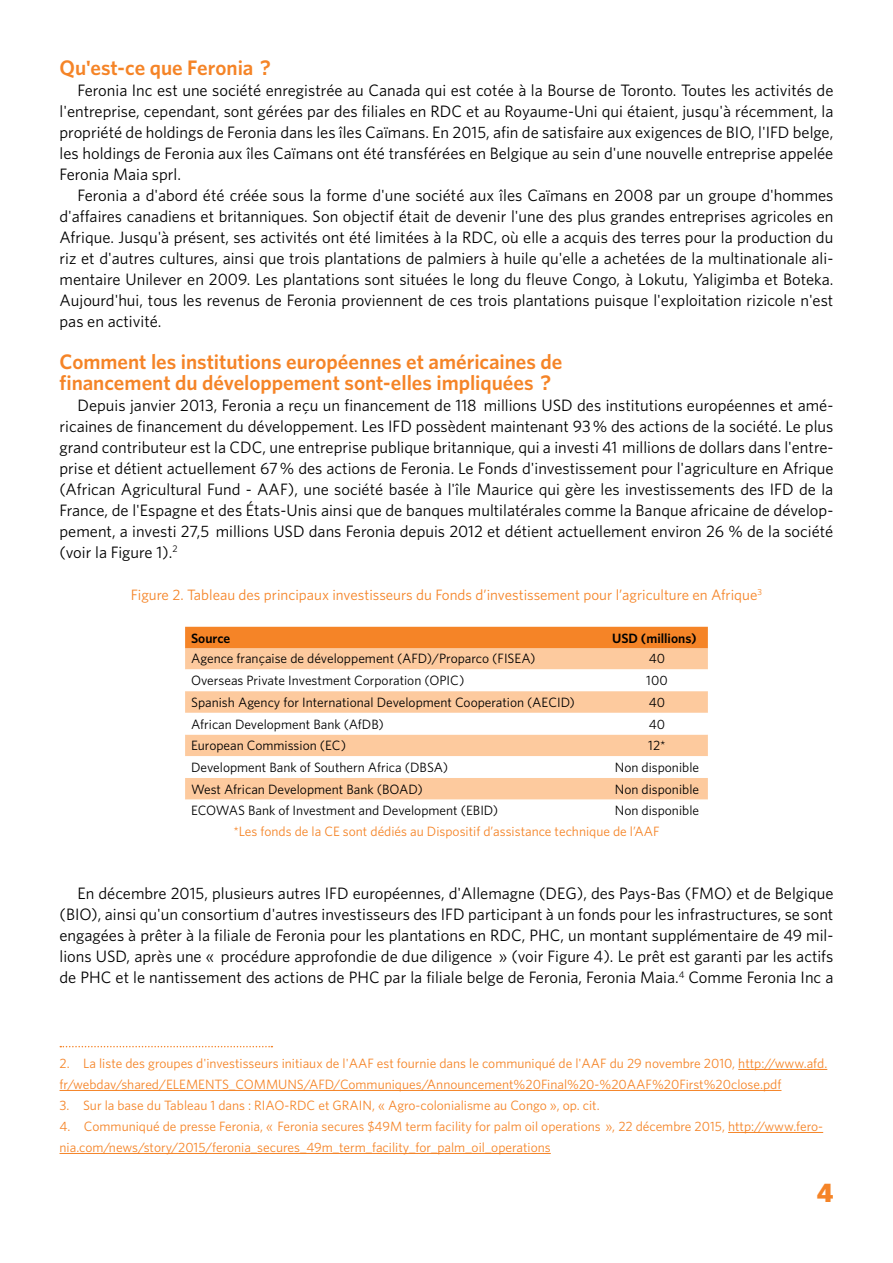
<style>
.page{position:relative;width:893px;height:1263px;background:#fff}
.page>*{position:absolute;margin:0;border:0;box-sizing:border-box;transform-origin:0 0}
.t1{font:900 27px "Whitney";color:#f58427}
.t2{font:600 21px/21px "Whitney";color:#f58427}
.t3{font:16.5px/21px "Whitney";color:#000;text-align:justify}
.t4{font:15px "Whitney";color:#f58427}
.t5{font:13.5px/21px "Whitney";color:#f58427}
.t6{font:13.5px "Whitney";color:#000}
.t7{font:600 13.5px "Whitney";color:#000}
</style>
<div class="page">
<div style="left:185px;top:627px;width:523px;height:21px;background:#f58427"></div>
<div style="left:185px;top:648px;width:523px;height:21px;background:#fdca9e"></div>
<svg style="left:185px;top:669px;width:523px;height:131px"></svg>
<svg style="left:60px;top:1046px;width:212px;height:1px"></svg>
<hr style="left:738px;top:1069px;width:89px;height:1px;background:#f58427">
<hr style="left:60px;top:1090px;width:721px;height:1px;background:#f58427">
<hr style="left:728px;top:1132px;width:95px;height:1px;background:#f58427">
<hr style="left:60px;top:1153px;width:491px;height:1px;background:#f58427">
<p class="t2" style="left:60px;top:56px;width:213px">Qu'est-ce que Feronia ?</p>
<p class="t3" style="left:60px;top:79px;width:775px;text-indent:18px">Feronia Inc est une société enregistrée au Canada qui est cotée à la Bourse de Toronto. Toutes les activités de l'entreprise, cependant, sont gérées par des filiales en RDC et au Royaume-Uni qui étaient, jusqu'à récemment, la propriété de holdings de Feronia dans les îles Caïmans. En 2015, afin de satisfaire aux exigences de BIO, l'IFD belge, les holdings de Feronia aux îles Caïmans ont été transférées en Belgique au sein d'une nouvelle entreprise appelée Feronia Maia sprl.</p>
<p class="t3" style="left:60px;top:184px;width:775px;text-indent:18px">Feronia a d'abord été créée sous la forme d'une société aux îles Caïmans en 2008 par un groupe d'hommes d'affaires canadiens et britanniques. Son objectif était de devenir l'une des plus grandes entreprises agricoles en Afrique. Jusqu'à présent, ses activités ont été limitées à la RDC, où elle a acquis des terres pour la production du riz et d'autres cultures, ainsi que trois plantations de palmiers à huile qu'elle a achetées de la multinationale ali&shy;mentaire Unilever en 2009. Les plantations sont situées le long du fleuve Congo, à Lokutu, Yaligimba et Boteka.<br>Aujourd'hui, tous les revenus de Feronia proviennent de ces trois plantations puisque l'exploitation rizicole n'est pas en activité.</p>
<p class="t2" style="left:60px;top:350px;width:504px">Comment les institutions européennes et américaines de financement du développement sont-elles impliquées ?</p>
<p class="t3" style="left:60px;top:394px;width:775px;text-indent:18px">Depuis janvier 2013, Feronia a reçu un financement de 118 millions USD des institutions européennes et amé&shy;ricaines de financement du développement. Les IFD possèdent maintenant 93 % des actions de la société. Le plus grand contributeur est la CDC, une entreprise publique britannique, qui a investi 41 millions de dollars dans l'entre&shy;prise et détient actuellement 67 % des actions de Feronia. Le Fonds d'investissement pour l'agriculture en Afrique (African Agricultural Fund - AAF), une société basée à l'île Maurice qui gère les investissements des IFD de la France, de l'Espagne et des États-Unis ainsi que de banques multilatérales comme la Banque africaine de dévelop&shy;pement, a investi 27,5 millions USD dans Feronia depuis 2012 et détient actuellement environ 26 % de la société (voir la Figure 1).<sup>2</sup></p>
<p class="t4" style="left:131px;top:586px;width:632px">Figure 2. Tableau des principaux investisseurs du Fonds d’investissement pour l’agriculture en Afrique<sup>3</sup></p>
<p class="t7" style="left:191px;top:630px;width:41px">Source</p>
<p class="t7" style="left:612px;top:630px;width:86px">USD (millions)</p>
<p class="t6" style="left:191px;top:651px;width:346px">Agence française de développement (AFD)/Proparco (FISEA)</p>
<p class="t6" style="left:649px;top:651px;width:18px">40</p>
<p class="t6" style="left:191px;top:672px;width:275px">Overseas Private Investment Corporation (OPIC)</p>
<p class="t6" style="left:646px;top:672px;width:23px">100</p>
<p class="t6" style="left:191px;top:694px;width:385px">Spanish Agency for International Development Cooperation (AECID)</p>
<p class="t6" style="left:649px;top:694px;width:18px">40</p>
<p class="t6" style="left:191px;top:716px;width:194px">African Development Bank (AfDB)</p>
<p class="t6" style="left:649px;top:716px;width:18px">40</p>
<p class="t6" style="left:191px;top:737px;width:156px">European Commission (EC)</p>
<p class="t6" style="left:648px;top:737px;width:19px">12*</p>
<p class="t6" style="left:191px;top:759px;width:259px">Development Bank of Southern Africa (DBSA)</p>
<p class="t6" style="left:615px;top:759px;width:86px">Non disponible</p>
<p class="t6" style="left:191px;top:781px;width:233px">West African Development Bank (BOAD)</p>
<p class="t6" style="left:615px;top:781px;width:86px">Non disponible</p>
<p class="t6" style="left:191px;top:803px;width:309px">ECOWAS Bank of Investment and Development (EBID)</p>
<p class="t6" style="left:615px;top:803px;width:86px">Non disponible</p>
<p class="t5" style="left:233px;top:821px;width:428px">*Les fonds de la CE sont dédiés au Dispositif d’assistance technique de l’AAF</p>
<p class="t3" style="left:60px;top:883px;width:775px;text-indent:18px">En décembre 2015, plusieurs autres IFD européennes, d'Allemagne (DEG), des Pays-Bas (FMO) et de Belgique (BIO), ainsi qu'un consortium d'autres investisseurs des IFD participant à un fonds pour les infrastructures, se sont engagées à prêter à la filiale de Feronia pour les plantations en RDC, PHC, un montant supplémentaire de 49 mil&shy;lions USD, après une « procédure approfondie de due diligence » (voir Figure 4). Le prêt est garanti par les actifs de PHC et le nantissement des actions de PHC par la filiale belge de Feronia, Feronia Maia.<sup>4</sup> Comme Feronia Inc a</p>
<p class="t5" style="left:60px;top:1052px;width:769px">2. La liste des groupes d'investisseurs initiaux de l'AAF est fournie dans le communiqué de l'AAF du 29 novembre 2010, http://www.afd. fr/webdav/shared/ELEMENTS_COMMUNS/AFD/Communiques/Announcement%20Final%20-%20AAF%20First%20close.pdf</p>
<p class="t5" style="left:60px;top:1094px;width:542px">3. Sur la base du Tableau 1 dans : RIAO-RDC et GRAIN, « Agro-colonialisme au Congo », op. cit.</p>
<p class="t5" style="left:60px;top:1115px;width:765px">4. Communiqué de presse Feronia, « Feronia secures $49M term facility for palm oil operations », 22 décembre 2015, http://www.fero&shy;nia.com/news/story/2015/feronia_secures_49m_term_facility_for_palm_oil_operations</p>
<h1 class="t1" style="left:817px;top:1176px;width:18px">4</h1>
</div>
